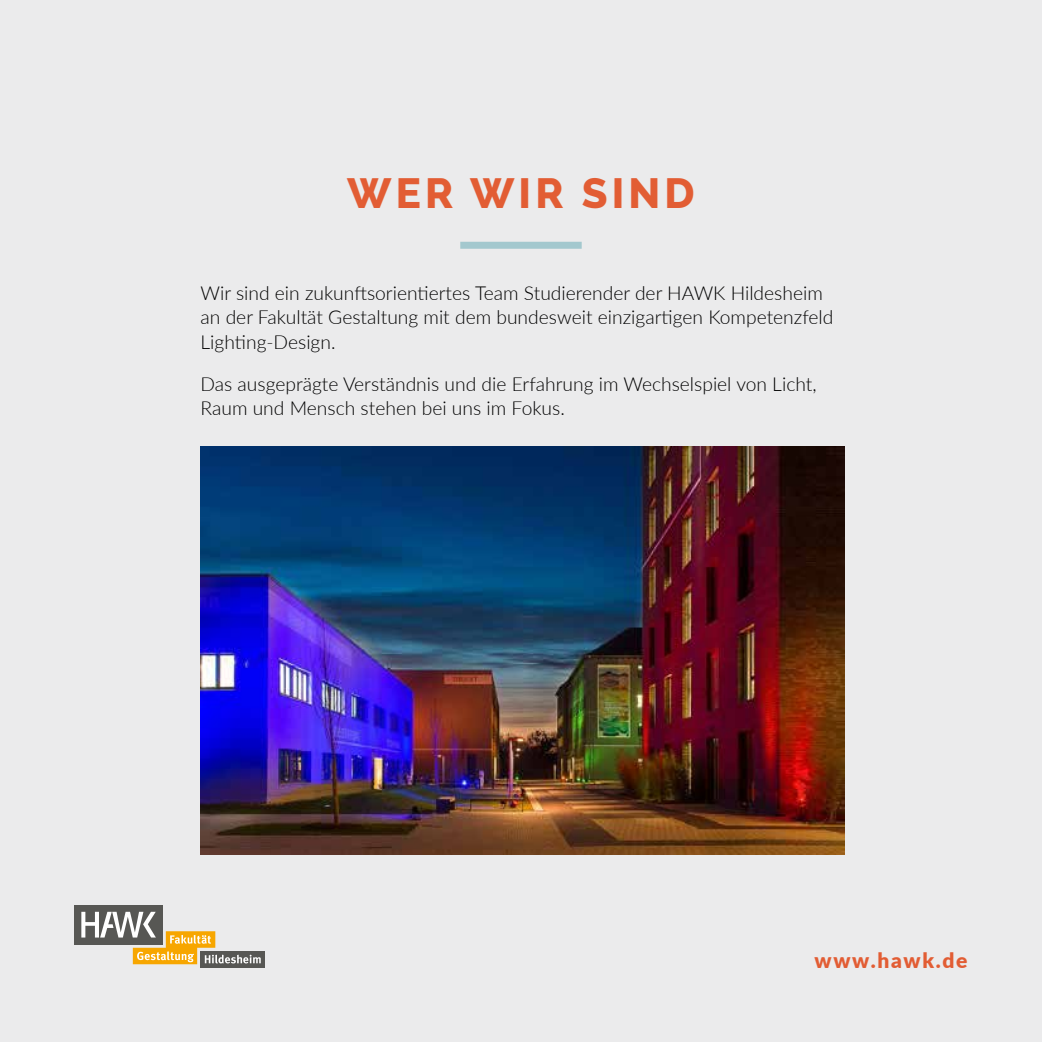
<style>
.page{position:relative;width:1042px;height:1042px;background:#ebebec}
.page>*{position:absolute;margin:0;border:0;box-sizing:border-box;transform-origin:0 0}
.t1{font:800 42px "Raleway";letter-spacing:.1em;color:#e25d34}
.t2{font:900 21px "Lato";letter-spacing:.08em;color:#e25d34}
.t3{font:300 19.25px/24.5px "Lato";color:#000}
</style>
<div class="page">
<div style="left:460px;top:242px;width:122px;height:7px;background:#a3c8ce"></div>
<img style="left:201px;top:446px;width:643px;height:408px">
<div style="left:74px;top:905px;width:88px;height:39px;background:#575754"></div>
<div style="left:200px;top:951px;width:65px;height:16px;background:#575754"></div>
<svg style="left:81px;top:912px;width:180px;height:52px"></svg>
<h1 class="t1" style="left:347px;top:169px;width:349px">WER WIR SIND</h1>
<p class="t3" style="left:201px;top:280px;width:634px">Wir sind ein zukunftsorientiertes Team Studierender der HAWK Hildesheim an der Fakultät Gestaltung mit dem bundesweit einzigartigen Kompetenzfeld<br>Lighting-Design.</p>
<p class="t3" style="left:201px;top:371px;width:617px">Das ausgeprägte Verständnis und die Erfahrung im Wechselspiel von Licht,<br>Raum und Mensch stehen bei uns im Fokus.</p>
<p class="t2" style="left:814px;top:944px;width:154px">www.hawk.de</p>
</div>
